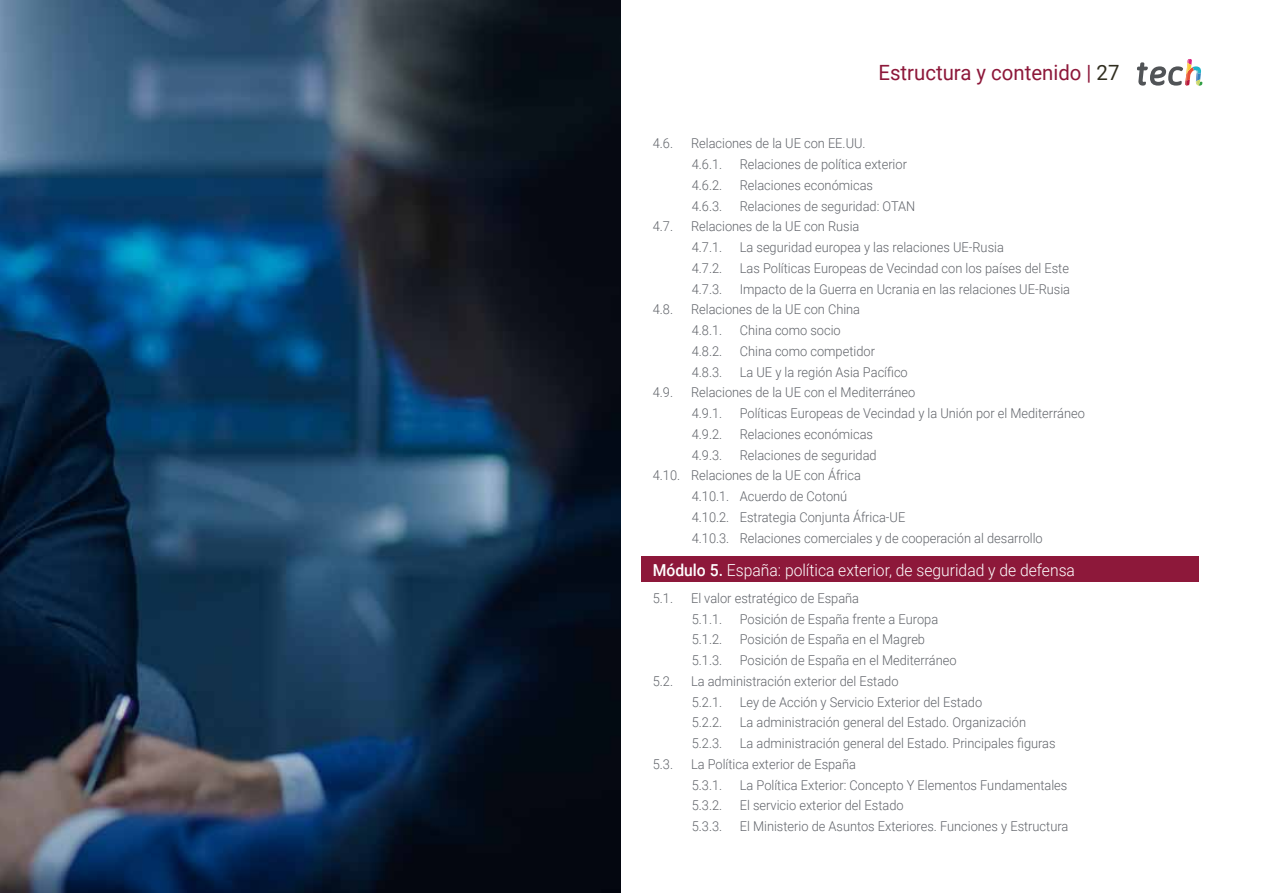
<style>
.page{position:relative;width:1263px;height:893px;background:#fff}
.page>*{position:absolute;margin:0;border:0;box-sizing:border-box;transform-origin:0 0}
.t1{font:21px "Roboto";color:#8d183a}
.t2{font:300 16.5px "Roboto";color:#fff;scale:.95 1}
.t3{font:300 13.5px/20.7px "Roboto";color:#61646a;scale:.95 1}
.s1{color:#312e20}
.s2{font-weight:500}
</style>
<div class="page">
<img style="left:0;top:0;width:621px;height:893px">
<svg style="left:1137px;top:59px;width:65px;height:27px"></svg>
<div style="left:642px;top:557px;width:557px;height:25px;background:#8d183a"></div>
<h1 class="t1" style="left:878px;top:57px;width:242px">Estructura y contenido | <span class="s1">27</span></h1>
<p class="t3" style="left:653px;top:133px;width:23px">4.6.</p>
<p class="t3" style="left:691px;top:133px;width:185px">Relaciones de la UE con EE.UU.<br>4.6.1.</p>
<p class="t3" style="left:740px;top:153px;width:178px">Relaciones de política exterior</p>
<p class="t3" style="left:692px;top:174px;width:34px">4.6.2.</p>
<p class="t3" style="left:740px;top:174px;width:142px">Relaciones económicas</p>
<p class="t3" style="left:692px;top:195px;width:34px">4.6.3.</p>
<p class="t3" style="left:740px;top:195px;width:186px">Relaciones de seguridad: OTAN</p>
<p class="t3" style="left:653px;top:216px;width:23px">4.7.</p>
<p class="t3" style="left:691px;top:216px;width:179px">Relaciones de la UE con Rusia<br>4.7.1.</p>
<p class="t3" style="left:740px;top:236px;width:280px">La seguridad europea y las relaciones UE-Rusia</p>
<p class="t3" style="left:692px;top:257px;width:34px">4.7.2.</p>
<p class="t3" style="left:740px;top:257px;width:348px">Las Políticas Europeas de Vecindad con los países del Este</p>
<p class="t3" style="left:692px;top:278px;width:34px">4.7.3.</p>
<p class="t3" style="left:740px;top:278px;width:349px">Impacto de la Guerra en Ucrania en las relaciones UE-Rusia</p>
<p class="t3" style="left:653px;top:299px;width:23px">4.8.</p>
<p class="t3" style="left:691px;top:299px;width:180px">Relaciones de la UE con China<br>4.8.1.</p>
<p class="t3" style="left:740px;top:319px;width:108px">China como socio</p>
<p class="t3" style="left:692px;top:340px;width:34px">4.8.2.</p>
<p class="t3" style="left:740px;top:340px;width:144px">China como competidor</p>
<p class="t3" style="left:692px;top:361px;width:34px">4.8.3.</p>
<p class="t3" style="left:740px;top:361px;width:178px">La UE y la región Asia Pacífico</p>
<p class="t3" style="left:653px;top:382px;width:23px">4.9.</p>
<p class="t3" style="left:691px;top:382px;width:237px">Relaciones de la UE con el Mediterráneo<br>4.9.1.</p>
<p class="t3" style="left:740px;top:402px;width:365px">Políticas Europeas de Vecindad y la Unión por el Mediterráneo</p>
<p class="t3" style="left:692px;top:423px;width:34px">4.9.2.</p>
<p class="t3" style="left:740px;top:423px;width:142px">Relaciones económicas</p>
<p class="t3" style="left:692px;top:444px;width:34px">4.9.3.</p>
<p class="t3" style="left:740px;top:444px;width:146px">Relaciones de seguridad</p>
<p class="t3" style="left:653px;top:465px;width:221px">4.10. Relaciones de la UE con África</p>
<p class="t3" style="left:692px;top:485px;width:165px">4.10.1. Acuerdo de Cotonú</p>
<p class="t3" style="left:692px;top:506px;width:226px">4.10.2. Estrategia Conjunta África-UE</p>
<p class="t3" style="left:692px;top:527px;width:371px">4.10.3. Relaciones comerciales y de cooperación al desarrollo</p>
<p class="t2" style="left:653px;top:558px;width:446px"><span class="s2">Módulo 5.</span> España: política exterior, de seguridad y de defensa</p>
<p class="t3" style="left:653px;top:587px;width:23px">5.1.</p>
<p class="t3" style="left:691px;top:587px;width:178px">El valor estratégico de España<br>5.1.1.</p>
<p class="t3" style="left:740px;top:608px;width:210px">Posición de España frente a Europa</p>
<p class="t3" style="left:692px;top:629px;width:34px">5.1.2.</p>
<p class="t3" style="left:740px;top:629px;width:197px">Posición de España en el Magreb</p>
<p class="t3" style="left:692px;top:649px;width:34px">5.1.3.</p>
<p class="t3" style="left:740px;top:649px;width:230px">Posición de España en el Mediterráneo</p>
<p class="t3" style="left:653px;top:670px;width:23px">5.2.</p>
<p class="t3" style="left:691px;top:670px;width:220px">La administración exterior del Estado<br>5.2.1.</p>
<p class="t3" style="left:740px;top:691px;width:257px">Ley de Acción y Servicio Exterior del Estado</p>
<p class="t3" style="left:692px;top:712px;width:34px">5.2.2.</p>
<p class="t3" style="left:740px;top:712px;width:303px">La administración general del Estado. Organización</p>
<p class="t3" style="left:692px;top:732px;width:34px">5.2.3.</p>
<p class="t3" style="left:740px;top:732px;width:334px">La administración general del Estado. Principales figuras</p>
<p class="t3" style="left:653px;top:753px;width:23px">5.3.</p>
<p class="t3" style="left:691px;top:753px;width:175px">La Política exterior de España<br>5.3.1.</p>
<p class="t3" style="left:740px;top:774px;width:346px">La Política Exterior: Concepto Y Elementos Fundamentales</p>
<p class="t3" style="left:692px;top:795px;width:34px">5.3.2.</p>
<p class="t3" style="left:740px;top:795px;width:174px">El servicio exterior del Estado</p>
<p class="t3" style="left:692px;top:815px;width:34px">5.3.3.</p>
<p class="t3" style="left:740px;top:815px;width:347px">El Ministerio de Asuntos Exteriores. Funciones y Estructura</p>
</div>
